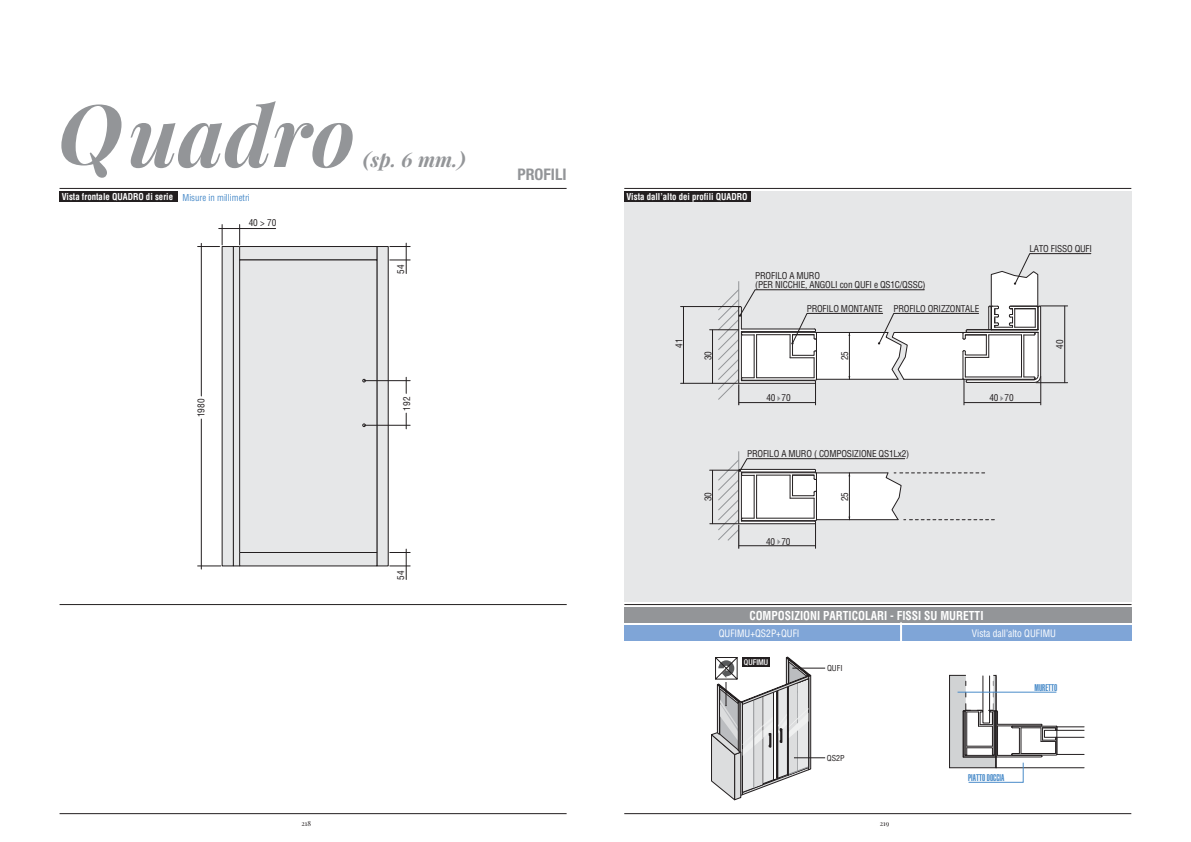
<style>
.page{position:relative;width:1191px;height:842px;background:#fff}
.page>*{position:absolute;margin:0;border:0;box-sizing:border-box;transform-origin:0 0}
.t1{font:italic 700 82.9px "Playfair Display";color:#939598}
.t2{font:italic 700 20px "Playfair Display";color:#939598}
.t3{font:700 condensed 16px "Helvetica Neue";color:#939598}
.t4{font:700 condensed 12px "Helvetica";color:#fff;scale:.95 1}
.t5{font:condensed 10px "Helvetica";color:#fff;scale:.95 1}
.t6{font:900 extra-condensed 9.6px "Helvetica";color:#498bc9}
.t7{font:700 condensed 9.3px "Helvetica";color:#fff;scale:.95 1}
.t8{font:condensed 9.2px/9.1px "Helvetica";letter-spacing:-.02em;color:#231f20}
.t9{font:condensed 8px "Helvetica";color:#231f20}
.t10{font:8px "Helvetica Medium Cond";color:#fff}
.t11{font:7px "Playfair Display";color:#231f20}
.s1{font-weight:400;color:#498bc9}
</style>
<div class="page">
<div style="left:624px;top:191px;width:507px;height:411px;background:#e6e7e8"></div>
<hr style="left:60px;top:604px;width:507px;height:1px;background:#231f20">
<div style="left:624px;top:191px;width:126px;height:11px;background:#231f20"></div>
<div style="left:60px;top:191px;width:118px;height:11px;background:#231f20"></div>
<hr style="left:60px;top:813px;width:506px;height:1px;background:#231f20">
<hr style="left:624px;top:813px;width:507px;height:1px;background:#231f20">
<hr style="left:60px;top:188px;width:506px;height:1px;background:#231f20">
<hr style="left:624px;top:188px;width:507px;height:1px;background:#231f20">
<div style="left:624px;top:625px;width:507px;height:15px;background:#7fa5d7"></div>
<div style="left:624px;top:607px;width:507px;height:15px;background:#939598"></div>
<hr style="left:624px;top:604px;width:507px;height:1px;background:#231f20">
<hr style="left:900px;top:622px;width:2px;height:21px;background:#fff">
<svg style="left:949px;top:675px;width:135px;height:108px"></svg>
<hr style="left:957px;top:692px;width:99px;height:1px;background:#498bc9">
<div style="left:222px;top:246px;width:11px;height:320px;background:#e6e7e8"></div>
<div style="left:377px;top:246px;width:11px;height:320px;background:#e6e7e8"></div>
<div style="left:233px;top:246px;width:7px;height:320px;background:#e6e7e8"></div>
<div style="left:233px;top:246px;width:7px;height:320px;border:1px solid #231f20"></div>
<div style="left:240px;top:246px;width:137px;height:14px;background:#e6e7e8"></div>
<div style="left:239px;top:246px;width:138px;height:14px;border:1px solid #231f20"></div>
<div style="left:240px;top:260px;width:137px;height:292px;background:#e6e7e8"></div>
<div style="left:239px;top:260px;width:138px;height:293px;border:1px solid #231f20"></div>
<div style="left:240px;top:552px;width:137px;height:14px;background:#e6e7e8"></div>
<div style="left:239px;top:552px;width:138px;height:14px;border:1px solid #231f20"></div>
<svg style="left:198px;top:566px;width:23px;height:1px"></svg>
<hr style="left:219px;top:228px;width:57px;height:1px;background:#231f20">
<hr style="left:201px;top:419px;width:1px;height:150px;background:#231f20">
<hr style="left:201px;top:243px;width:1px;height:153px;background:#231f20">
<svg style="left:239px;top:225px;width:1px;height:20px"></svg>
<svg style="left:198px;top:225px;width:25px;height:22px"></svg>
<hr style="left:406px;top:243px;width:1px;height:30px;background:#231f20">
<svg style="left:390px;top:260px;width:20px;height:1px"></svg>
<svg style="left:390px;top:246px;width:20px;height:1px"></svg>
<svg style="left:406px;top:377px;width:1px;height:16px"></svg>
<svg style="left:406px;top:413px;width:1px;height:16px"></svg>
<hr style="left:364px;top:425px;width:46px;height:1px;background:#231f20">
<hr style="left:364px;top:380px;width:46px;height:1px;background:#231f20">
<hr style="left:793px;top:668px;width:32px;height:1px;background:#231f20">
<svg style="left:711px;top:657px;width:100px;height:143px"></svg>
<hr style="left:794px;top:758px;width:31px;height:1px;background:#231f20">
<hr style="left:406px;top:549px;width:1px;height:30px;background:#231f20">
<svg style="left:390px;top:566px;width:20px;height:1px"></svg>
<svg style="left:390px;top:552px;width:20px;height:1px"></svg>
<hr style="left:683px;top:307px;width:1px;height:76px;background:#231f20">
<hr style="left:680px;top:306px;width:58px;height:1px;background:#231f20">
<hr style="left:680px;top:383px;width:57px;height:1px;background:#231f20">
<hr style="left:738px;top:451px;width:1px;height:97px;background:#939598">
<svg style="left:709px;top:458px;width:285px;height:91px"></svg>
<svg style="left:709px;top:253px;width:382px;height:152px"></svg>
<svg style="left:61px;top:104px;width:60px;height:74px"></svg>
<h1 class="t1" style="left:128px;top:90px;width:228px">uadro</h1>
<h2 class="t2" style="left:363px;top:148px;width:104px">(sp. 6 mm.)</h2>
<h3 class="t3" style="left:517px;top:168px;width:51px">PROFILI</h3>
<p class="t7" style="left:62px;top:193px;width:200px">Vista frontale QUADRO di serie <span class="s1">Misure in millimetri</span></p>
<p class="t7" style="left:626px;top:193px;width:129px">Vista dall’alto dei profili QUADRO</p>
<p class="t8" style="left:197px;top:417px;width:20px;rotate:-90deg">1980</p>
<p class="t8" style="left:249px;top:219px;width:29px">40 &gt; 70</p>
<p class="t8" style="left:397px;top:274px;width:11px;rotate:-90deg">54</p>
<p class="t8" style="left:403px;top:411px;width:15px;rotate:-90deg">192</p>
<p class="t8" style="left:397px;top:580px;width:11px;rotate:-90deg">54</p>
<p class="t8" style="left:675px;top:348px;width:11px;rotate:-90deg">41</p>
<p class="t8" style="left:755px;top:272px;width:172px">PROFILO A MURO<br>(PER NICCHIE, ANGOLI con QUFI e QS1C/QSSC)</p>
<p class="t8" style="left:806px;top:305px;width:174px">PROFILO MONTANTE PROFILO ORIZZONTALE</p>
<p class="t8" style="left:704px;top:360px;width:11px;rotate:-90deg">30</p>
<p class="t8" style="left:841px;top:360px;width:11px;rotate:-90deg">25</p>
<p class="t8" style="left:766px;top:394px;width:26px">40 70</p>
<p class="t8" style="left:989px;top:394px;width:26px">40 70</p>
<p class="t8" style="left:1029px;top:245px;width:64px">LATO FISSO QUFI</p>
<p class="t8" style="left:1056px;top:349px;width:11px;rotate:-90deg">40</p>
<p class="t8" style="left:747px;top:450px;width:164px">PROFILO A MURO ( COMPOSIZIONE QS1Lx2)</p>
<p class="t8" style="left:704px;top:501px;width:11px;rotate:-90deg">30</p>
<p class="t8" style="left:841px;top:501px;width:11px;rotate:-90deg">25</p>
<p class="t8" style="left:766px;top:537px;width:26px">40 70</p>
<h3 class="t4" style="left:749px;top:611px;width:248px">COMPOSIZIONI PARTICOLARI - FISSI SU MURETTI</h3>
<p class="t5" style="left:718px;top:629px;width:86px">QUFIMU+QS2P+QUFI</p>
<p class="t5" style="left:972px;top:629px;width:90px">Vista dall’alto QUFIMU</p>
<p class="t10" style="left:744px;top:658px;width:26px">QUFIMU</p>
<p class="t9" style="left:827px;top:665px;width:17px">QUFI</p>
<p class="t9" style="left:827px;top:755px;width:19px">QS2P</p>
<p class="t6" style="left:1034px;top:684px;width:24px">MURETTO</p>
<p class="t6" style="left:968px;top:774px;width:38px">PIATTO DOCCIA</p>
<p class="t11" style="left:301px;top:821px;width:11px">218</p>
<p class="t11" style="left:880px;top:821px;width:11px">219</p>
</div>
